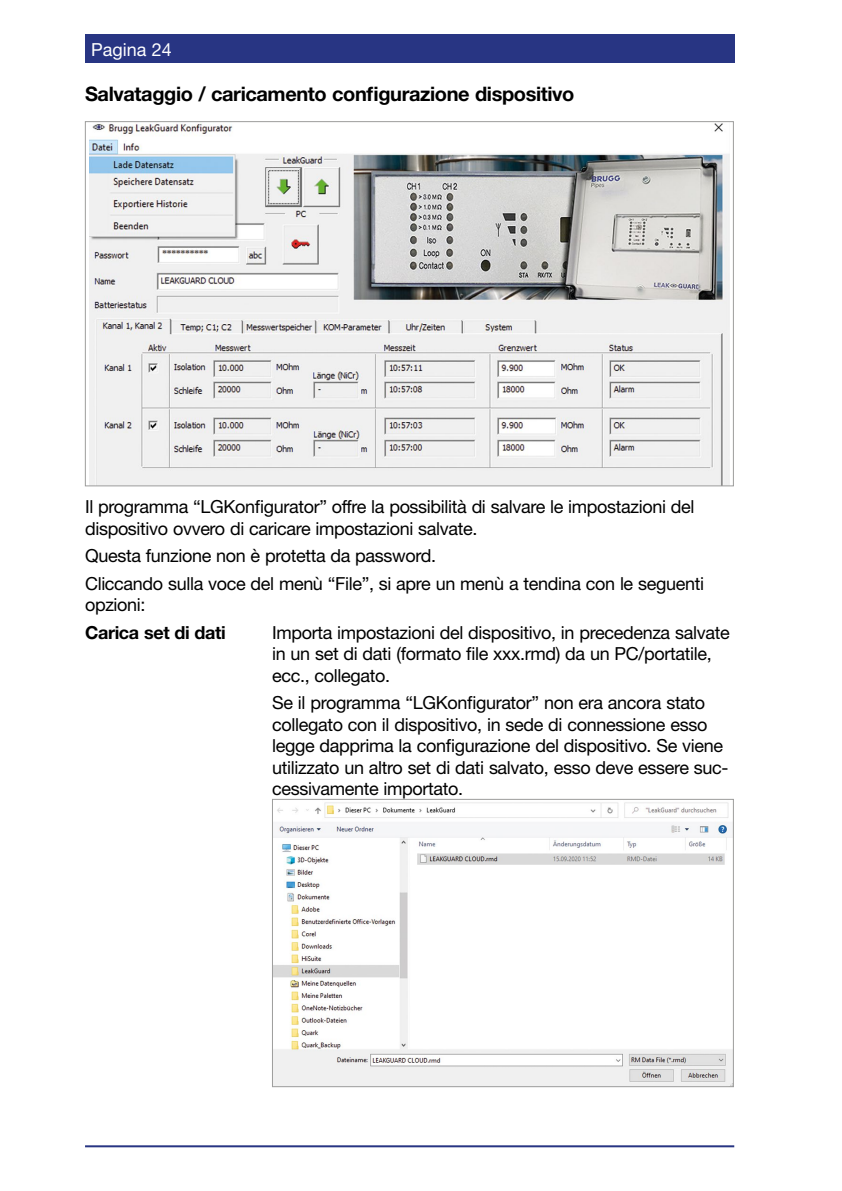
<style>
.page{position:relative;width:842px;height:1191px;background:#fff}
.page>*{position:absolute;margin:0;border:0;box-sizing:border-box;transform-origin:0 0}
.t1{font:700 20px "Helvetica Neue";letter-spacing:-.02em;color:#000}
.t2{font:18px/21.6px "Helvetica Neue";letter-spacing:-.02em;color:#000}
.t3{font:700 18px "Helvetica Neue";letter-spacing:-.02em;color:#000}
.t4{font:18px "Helvetica Neue";color:#fff}
</style>
<div class="page">
<hr style="left:85px;top:1145px;width:649px;height:2px;background:#283583">
<div style="left:85px;top:34px;width:649px;height:29px;background:#283583"></div>
<img style="left:89px;top:123px;width:641px;height:361px">
<img style="left:274px;top:802px;width:458px;height:283px">
<div style="left:272px;top:799px;width:462px;height:288px;border:1px solid #9d9d9c"></div>
<p class="t4" style="left:91px;top:38px;width:82px">Pagina 24</p>
<p class="t1" style="left:85px;top:81px;width:491px">Salvataggio / caricamento configurazione dispositivo</p>
<p class="t2" style="left:85px;top:496px;width:611px">Il programma “LGKonfigurator” offre la possibilità di salvare le impostazioni del dispositivo ovvero di caricare impostazioni salvate.</p>
<p class="t2" style="left:85px;top:542px;width:620px;line-height:27.2px">Questa funzione non è protetta da password.<br>Cliccando sulla voce del menù “File”, si apre un menù a tendina con le seguenti</p>
<p class="t2" style="left:85px;top:594px;width:62px">opzioni:</p>
<p class="t3" style="left:85px;top:621px;width:142px">Carica set di dati</p>
<p class="t2" style="left:272px;top:621px;width:459px">Importa impostazioni del dispositivo, in precedenza salvate in un set di dati (formato file xxx.rmd) da un PC/portatile, ecc., collegato.</p>
<p class="t2" style="left:272px;top:691px;width:458px">Se il programma “LGKonfigurator” non era ancora stato collegato con il dispositivo, in sede di connessione esso legge dapprima la configurazione del dispositivo. Se viene utilizzato un altro set di dati salvato, esso deve essere suc&shy;cessivamente importato.</p>
</div>
